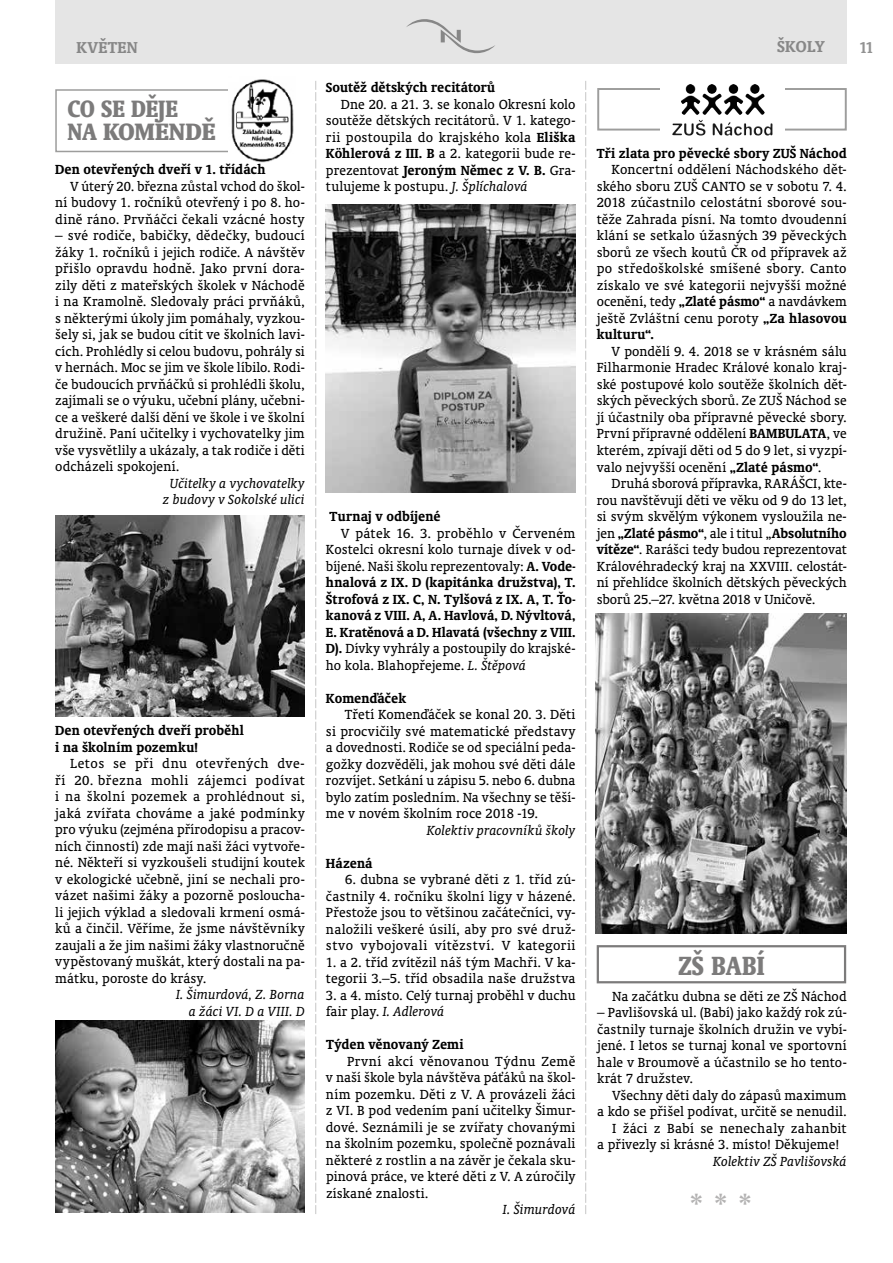
<style>
.page{position:relative;width:893px;height:1263px;background:#fff}
.page>*{position:absolute;margin:0;border:0;box-sizing:border-box;transform-origin:0 0}
.t1{font:700 39px "Oranda AT";color:#b3b2b2}
.t2{font:700 condensed 30px "Oranda AT";letter-spacing:.015em;color:#7c7b7b;scale:.92 1}
.t3{font:700 condensed 27px/22.5px "Oranda AT";letter-spacing:-.005em;color:#7c7b7b;scale:.95 1}
.t4{font:700 18px "Oranda AT";letter-spacing:.02em;color:#878787}
.t5{font:700 18px "Oranda AT";color:#929292;scale:.9 1}
.t6{font:15px/16.5px "Oranda AT";letter-spacing:.005em;color:#000;text-align:justify}
.t7{font:700 15px/16.5px "Oranda AT";letter-spacing:.005em;color:#000}
.t8{font:italic 15px/16.5px "Oranda AT";letter-spacing:.005em;color:#000;text-align:center}
.s1{font-weight:700}
.s2{font-style:italic}
.s3{font-weight:400}
.s4{font-weight:400;font-style:italic}
</style>
<div class="page">
<div style="left:55px;top:0;width:792px;height:64px;background:#e5e5e5"></div>
<svg style="left:406px;top:19px;width:89px;height:34px"></svg>
<svg style="left:315px;top:81px;width:1px;height:1133px"></svg>
<svg style="left:585px;top:81px;width:1px;height:1133px"></svg>
<div style="left:597px;top:88px;width:250px;height:43px;border:2px solid #9d9d9c"></div>
<svg style="left:660px;top:87px;width:125px;height:49px"></svg>
<img style="left:686px;top:84px;width:79px;height:32px">
<div style="left:55px;top:89px;width:211px;height:63px;border:2px solid #9d9d9c"></div>
<img style="left:228px;top:79px;width:66px;height:83px">
<img style="left:596px;top:614px;width:250px;height:320px">
<img style="left:55px;top:515px;width:250px;height:201px">
<img style="left:55px;top:1021px;width:249px;height:191px">
<img style="left:326px;top:204px;width:249px;height:289px">
<div style="left:597px;top:945px;width:249px;height:38px;border:2px solid #7c7b7b"></div>
<p class="t4" style="left:77px;top:37px;width:63px">KVĚTEN</p>
<p class="t4" style="left:777px;top:36px;width:49px">ŠKOLY</p>
<p class="t5" style="left:859px;top:37px;width:17px">11</p>
<h3 class="t3" style="left:68px;top:97px;width:157px">CO SE DĚJE<br>NA KOMENDĚ</h3>
<p class="t7" style="left:55px;top:161px;width:212px">Den otevřených dveří v 1. třídách</p>
<p class="t6" style="left:55px;top:178px;width:251px;text-indent:15px">V úterý 20. března zůstal vchod do škol&shy;ní budovy 1. ročníků otevřený i po 8. ho&shy;dině ráno. Prvňáčci čekali vzácné hosty</p>
<p class="t6" style="left:55px;top:227px;width:251px">– své rodiče, babičky, dědečky, budoucí žáky 1. ročníků i jejich rodiče. A návštěv přišlo opravdu hodně. Jako první dora&shy;zily děti z mateřských školek v Náchodě i na Kramolně. Sledovaly práci prvňáků, s některými úkoly jim pomáhaly, vyzkou&shy;šely si, jak se budou cítit ve školních lavi&shy;cích. Prohlédly si celou budovu, pohrály si v hernách. Moc se jim ve škole líbilo. Rodi&shy;če budoucích prvňáčků si prohlédli školu, zajímali se o výuku, učební plány, učebni&shy;ce a veškeré další dění ve škole i ve školní družině. Paní učitelky i vychovatelky jim vše vysvětlily a ukázaly, a tak rodiče i děti odcházeli spokojení.</p>
<p class="t8" style="left:163px;top:475px;width:143px">Učitelky a vychovatelky z budovy v Sokolské ulici</p>
<p class="t7" style="left:55px;top:722px;width:190px">Den otevřených dveří proběhl i na školním pozemku!</p>
<p class="t6" style="left:55px;top:755px;width:251px;text-indent:15px">Letos se při dnu otevřených dve&shy;ří 20. března mohli zájemci podívat i na školní pozemek a prohlédnout si, jaká zvířata chováme a jaké podmínky pro výuku (zejména přírodopisu a pracov&shy;ních činností) zde mají naši žáci vytvoře&shy;né. Někteří si vyzkoušeli studijní koutek v ekologické učebně, jiní se nechali pro&shy;vázet našimi žáky a pozorně posloucha&shy;li jejich výklad a sledovali krmení osmá&shy;ků a činčil. Věříme, že jsme návštěvníky zaujali a že jim našimi žáky vlastnoručně vypěstovaný muškát, který dostali na pa&shy;mátku, poroste do krásy.</p>
<p class="t8" style="left:176px;top:986px;width:130px;text-align:right">I. Šimurdová, Z. Borna a žáci VI. D a VIII. D</p>
<p class="t7" style="left:326px;top:79px;width:171px">Soutěž dětských recitátorů</p>
<p class="t6" style="left:326px;top:96px;width:251px;text-indent:15px">Dne 20. a 21. 3. se konalo Okresní kolo soutěže dětských recitátorů. V 1. katego&shy;rii postoupila do krajského kola <span class="s1">Eliška Köhlerová z III. B</span> a 2. kategorii bude re&shy;prezentovat <span class="s1">Jeroným Němec z V. B.</span> Gra&shy;tulujeme k postupu. <span class="s2">J. Šplíchalová</span></p>
<p class="t7" style="left:330px;top:508px;width:112px">Turnaj v odbíjené</p>
<p class="t7" style="left:326px;top:524px;width:251px;text-align:justify;text-indent:15px"><span class="s3">V pátek 16. 3. proběhlo v Červeném Kostelci okresní kolo turnaje dívek v od&shy;bíjené. Naši školu reprezentovaly:</span> A. Vode&shy;hnalová z IX. D (kapitánka družstva), T.<br>Štrofová z IX. C, N. Tylšová z IX. A, T. Ťo&shy;kanová z VIII. A, A. Havlová, D. Nývltová, E. Kratěnová a D. Hlavatá (všechny z VIII.<br>D). <span class="s3">Dívky vyhrály a postoupily do krajské&shy;ho kola. Blahopřejeme.</span> <span class="s4">L. Štěpová</span></p>
<p class="t7" style="left:326px;top:689px;width:82px">Komenďáček</p>
<p class="t6" style="left:326px;top:706px;width:251px;text-indent:19px">Třetí Komenďáček se konal 20. 3. Děti si procvičily své matematické představy a dovednosti. Rodiče se od speciální peda&shy;gožky dozvěděli, jak mohou své děti dále rozvíjet. Setkání u zápisu 5. nebo 6. dubna bylo zatím posledním. Na všechny se těší&shy;me v novém školním roce 2018 -19.</p>
<p class="t8" style="left:427px;top:822px;width:150px">Kolektiv pracovníků školy</p>
<p class="t7" style="left:326px;top:854px;width:48px">Házená</p>
<p class="t6" style="left:326px;top:871px;width:251px;text-indent:19px">6. dubna se vybrané děti z 1. tříd zú&shy;častnily 4. ročníku školní ligy v házené.<br>Přestože jsou to většinou začátečníci, vy&shy;naložili veškeré úsilí, aby pro své druž&shy;stvo vybojovali vítězství. V kategorii</p>
<p class="t6" style="left:326px;top:954px;width:251px">1. a 2. tříd zvítězil náš tým Machři. V ka&shy;tegorii 3.–5. tříd obsadila naše družstva</p>
<p class="t6" style="left:326px;top:987px;width:251px">3. a 4. místo. Celý turnaj proběhl v duchu fair play. <span class="s2">I. Adlerová</span></p>
<p class="t7" style="left:326px;top:1036px;width:139px">Týden věnovaný Zemi</p>
<p class="t6" style="left:326px;top:1053px;width:251px;text-indent:21px">První akcí věnovanou Týdnu Země v naší škole byla návštěva páťáků na škol&shy;ním pozemku. Děti z V. A provázeli žáci z VI. B pod vedením paní učitelky Šimur&shy;dové. Seznámili je se zvířaty chovanými na školním pozemku, společně poznávali některé z rostlin a na závěr je čekala sku&shy;pinová práce, ve které děti z V. A zúročily získané znalosti.</p>
<p class="t8" style="left:503px;top:1201px;width:74px">I. Šimurdová</p>
<p class="t7" style="left:597px;top:145px;width:251px">Tři zlata pro pěvecké sbory ZUŠ Náchod</p>
<p class="t6" style="left:597px;top:161px;width:252px;text-indent:15px">Koncertní oddělení Náchodského dět&shy;ského sboru ZUŠ CANTO se v sobotu 7. 4.<br>2018 zúčastnilo celostátní sborové sou&shy;těže Zahrada písní. Na tomto dvoudenní klání se setkalo úžasných 39 pěveckých sborů ze všech koutů ČR od přípravek až po středoškolské smíšené sbory. Canto získalo ve své kategorii nejvyšší možné ocenění, tedy <span class="s1">„Zlaté pásmo“</span> a navdávkem ještě Zvláštní cenu poroty <span class="s1">„Za hlasovou kulturu“.</span></p>
<p class="t6" style="left:597px;top:343px;width:252px;text-indent:15px">V pondělí 9. 4. 2018 se v krásném sálu Filharmonie Hradec Králové konalo kraj&shy;ské postupové kolo soutěže školních dět&shy;ských pěveckých sborů. Ze ZUŠ Náchod se jí účastnily oba přípravné pěvecké sbory.<br>První přípravné oddělení <span class="s1">BAMBULATA</span>, ve kterém, zpívají děti od 5 do 9 let, si vyzpí&shy;valo nejvyšší ocenění <span class="s1">„Zlaté pásmo“</span>.</p>
<p class="t6" style="left:597px;top:475px;width:252px;text-indent:15px">Druhá sborová přípravka, RARÁŠCI, kte&shy;rou navštěvují děti ve věku od 9 do 13 let, si svým skvělým výkonem vysloužila ne&shy;jen <span class="s1">„Zlaté pásmo“</span>, ale i titul „<span class="s1">Absolutního vítěze“</span>. Rarášci tedy budou reprezentovat Královéhradecký kraj na XXVIII. celostát&shy;ní přehlídce školních dětských pěveckých sborů 25.–27. května 2018 v Uničově.</p>
<h2 class="t2" style="left:678px;top:948px;width:95px">ZŠ BABÍ</h2>
<p class="t6" style="left:612px;top:988px;width:236px">Na začátku dubna se děti ze ZŠ Náchod</p>
<p class="t6" style="left:597px;top:1004px;width:251px">– Pavlišovská ul. (Babí) jako každý rok zú&shy;častnily turnaje školních družin ve vybí&shy;jené. I letos se turnaj konal ve sportovní hale v Broumově a účastnilo se ho tento&shy;krát 7 družstev.</p>
<p class="t6" style="left:612px;top:1087px;width:236px">Všechny děti daly do zápasů maximum</p>
<p class="t6" style="left:597px;top:1103px;width:251px">a kdo se přišel podívat, určitě se nenudil.</p>
<p class="t6" style="left:612px;top:1120px;width:236px">I žáci z Babí se nenechaly zahanbit</p>
<p class="t6" style="left:597px;top:1136px;width:244px">a přivezly si krásné 3. místo! Děkujeme!</p>
<p class="t8" style="left:713px;top:1153px;width:135px">Kolektiv ZŠ Pavlišovská</p>
<h1 class="t1" style="left:690px;top:1185px;width:63px">* * *</h1>
</div>
